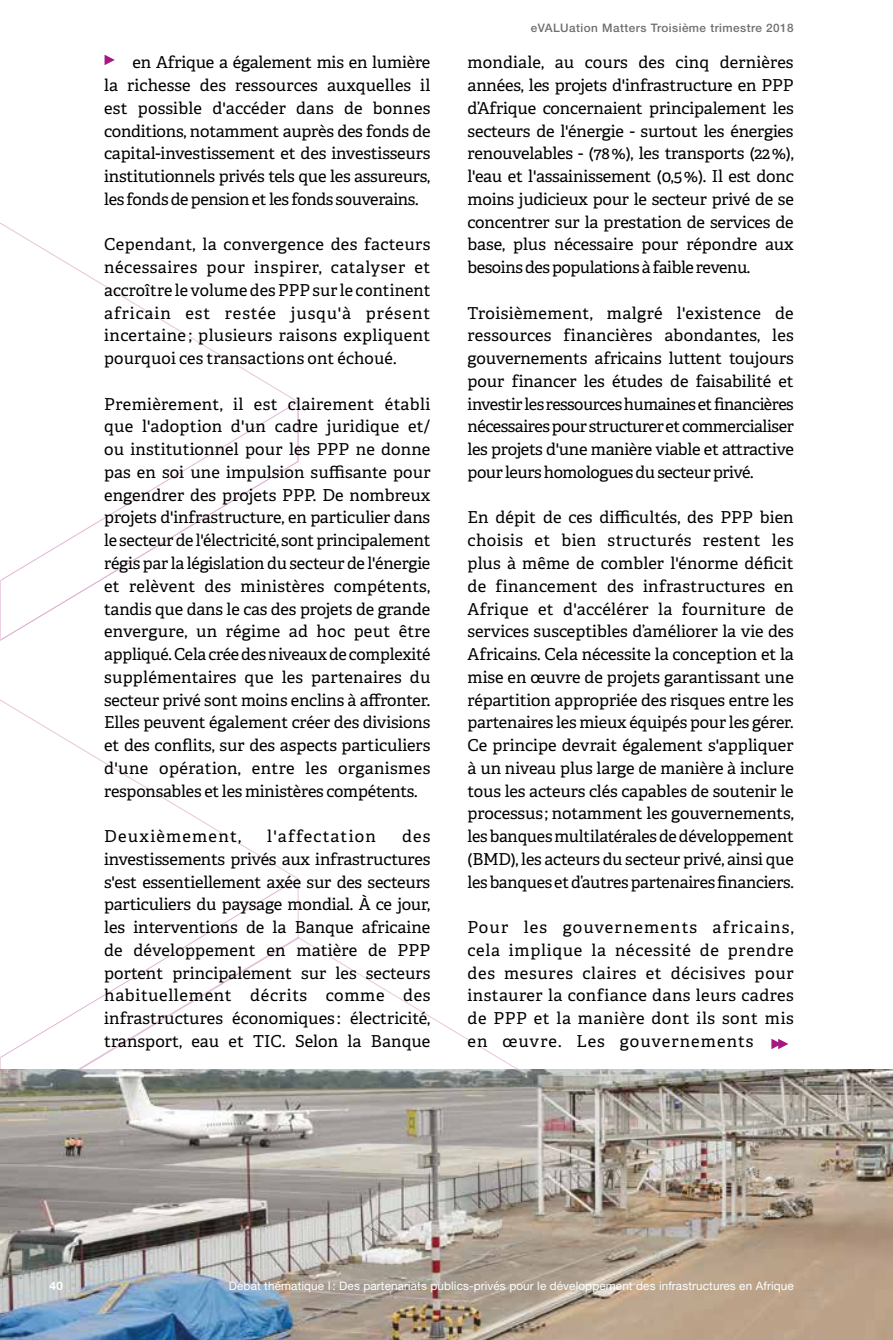
<style>
.page{position:relative;width:893px;height:1340px;background:#fff}
.page>*{position:absolute;margin:0;border:0;box-sizing:border-box;transform-origin:0 0}
.t1{font:16.45px/22.8px "Adelle";letter-spacing:-.01em;color:#000;text-align:justify}
.t2{font:16.45px "Adelle";letter-spacing:.075em;color:#000}
.t3{font:11.72px "Helvetica Neue LT Std";letter-spacing:.01em;color:#fff}
.t4{font:500 11.72px "Helvetica Neue LT Std";letter-spacing:.04em;color:#706f6f}
.t5{font:700 11.72px "Helvetica Neue LT Std";color:#fff}
</style>
<div class="page">
<svg style="left:0;top:222px;width:296px;height:178px"></svg>
<svg style="left:1px;top:400px;width:298px;height:241px"></svg>
<svg style="left:1px;top:700px;width:295px;height:177px"></svg>
<svg style="left:202px;top:877px;width:97px;height:59px"></svg>
<svg style="left:0;top:579px;width:1px;height:122px"></svg>
<svg style="left:0;top:936px;width:518px;height:133px"></svg>
<img style="left:0;top:1069px;width:893px;height:270px">
<svg style="left:105px;top:55px;width:10px;height:10px"></svg>
<svg style="left:771px;top:1038px;width:17px;height:11px"></svg>
<p class="t1" style="left:104px;top:51px;width:328px;text-indent:28px">en Afrique a également mis en lumière la richesse des ressources auxquelles il est possible d'accéder dans de bonnes conditions, notamment auprès des fonds de capital-investissement et des investisseurs institutionnels privés tels que les assureurs, les fonds de pension et les fonds souverains.</p>
<p class="t1" style="left:104px;top:233px;width:328px">Cependant, la convergence des facteurs nécessaires pour inspirer, catalyser et accroître le volume des PPP sur le continent africain est restée jusqu'à présent incertaine ; plusieurs raisons expliquent pourquoi ces transactions ont échoué.</p>
<p class="t1" style="left:104px;top:393px;width:328px">Premièrement, il est clairement établi que l'adoption d'un cadre juridique et/ ou institutionnel pour les PPP ne donne pas en soi une impulsion suffisante pour engendrer des projets PPP. De nombreux projets d'infrastructure, en particulier dans le secteur de l'électricité, sont principalement régis par la législation du secteur de l'énergie et relèvent des ministères compétents, tandis que dans le cas des projets de grande envergure, un régime ad hoc peut être appliqué. Cela crée des niveaux de complexité supplémentaires que les partenaires du secteur privé sont moins enclins à affronter.<br>Elles peuvent également créer des divisions et des conflits, sur des aspects particuliers d'une opération, entre les organismes responsables et les ministères compétents.</p>
<p class="t2" style="left:104px;top:826px;width:138px">Deuxièmement,</p>
<p class="t2" style="left:267px;top:826px;width:110px">l'affectation</p>
<p class="t1" style="left:104px;top:825px;width:328px;text-indent:298px">des investissements privés aux infrastructures s'est essentiellement axée sur des secteurs particuliers du paysage mondial. À ce jour, les interventions de la Banque africaine de développement en matière de PPP portent principalement sur les secteurs habituellement décrits comme des infrastructures économiques : électricité, transport, eau et TIC. Selon la Banque</p>
<p class="t4" style="left:531px;top:21px;width:264px">eVALUation Matters Troisième trimestre 2018</p>
<p class="t1" style="left:468px;top:51px;width:328px">mondiale, au cours des cinq dernières années, les projets d'infrastructure en PPP d’Afrique concernaient principalement les secteurs de l'énergie - surtout les énergies renouvelables - (78%), les transports (22%), l'eau et l'assainissement (0,5%). Il est donc moins judicieux pour le secteur privé de se concentrer sur la prestation de services de base, plus nécessaire pour répondre aux besoins des populations à faiblerevenu.</p>
<p class="t1" style="left:468px;top:302px;width:328px">Troisièmement, malgré l'existence de ressources financières abondantes, les gouvernements africains luttent toujours pour financer les études de faisabilité et investir les ressources humaines et financières nécessaires pour structurer et commercialiser les projets d'une manière viable et attractive pour leurs homologues du secteurprivé.</p>
<p class="t1" style="left:468px;top:506px;width:328px">En dépit de ces difficultés, des PPP bien choisis et bien structurés restent les plus à même de combler l'énorme déficit de financement des infrastructures en Afrique et d'accélérer la fourniture de services susceptibles d’améliorer la vie des Africains. Cela nécessite la conception et la mise en œuvre de projets garantissant une répartition appropriée des risques entre les partenaires les mieux équipés pour les gérer.<br>Ce principe devrait également s'appliquer à un niveau plus large de manière à inclure tous les acteurs clés capables de soutenir le processus ; notamment les gouvernements, les banques multilatérales de développement (BMD), les acteurs du secteur privé, ainsi que les banques et d’autres partenairesfinanciers.</p>
<p class="t1" style="left:468px;top:916px;width:328px">Pour les gouvernements africains, cela implique la nécessité de prendre des mesures claires et décisives pour instaurer la confiance dans leurs cadres de PPP et la manière dont ils sont mis en œuvre. Les gouvernements</p>
<p class="t5" style="left:50px;top:1278px;width:15px">40</p>
<p class="t3" style="left:229px;top:1279px;width:566px">Débat thématique I : Des partenariats publics-privés pour le développement des infrastructures en Afrique</p>
</div>
